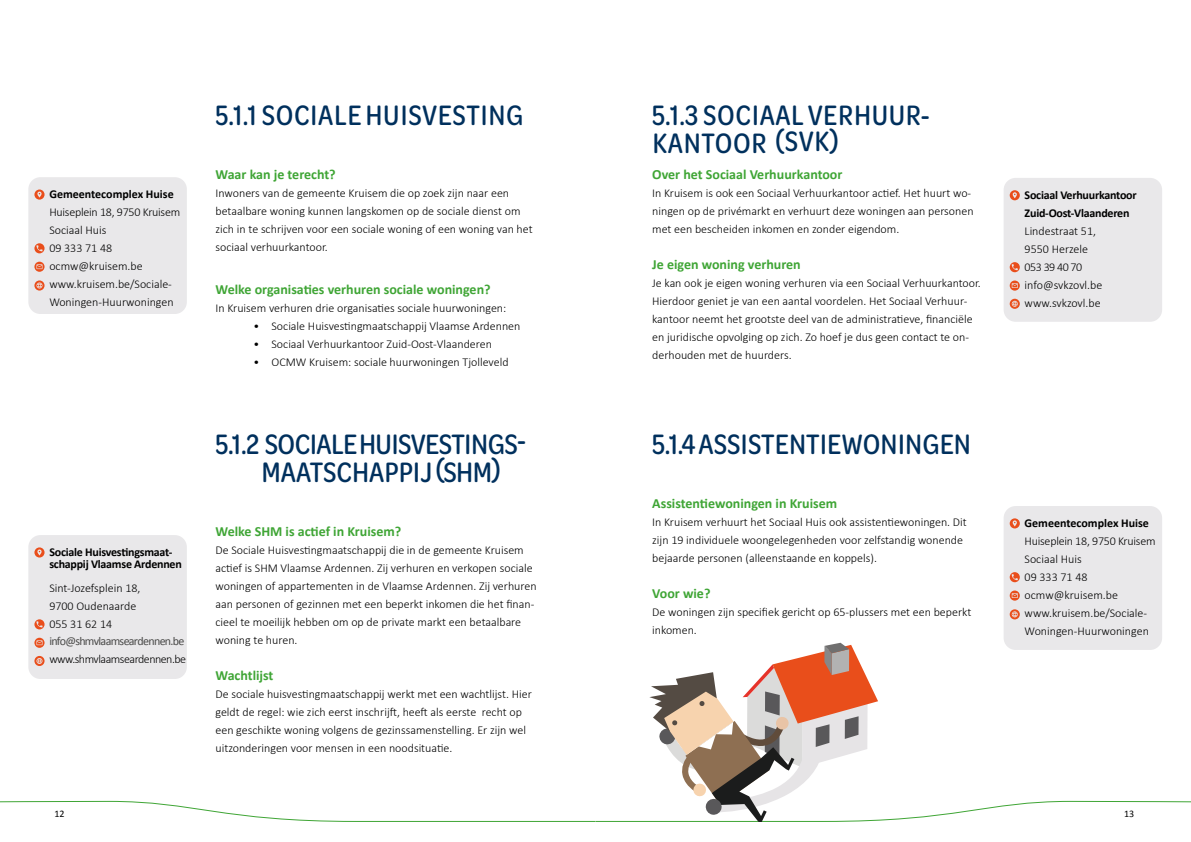
<style>
.page{position:relative;width:1191px;height:842px;background:#fff}
.page>*{position:absolute;margin:0;border:0;box-sizing:border-box;transform-origin:0 0}
.t1{font:500 30px/28px "Omnes Narrow";letter-spacing:.02em;color:#00305d}
.t2{font:500 30px/28px "Omnes Narrow";letter-spacing:-.02em;color:#00305d}
.t3{font:500 30px "Omnes Narrow";color:#00305d}
.t4{font:700 14px "Calibri";color:#3fa535}
.t5{font:300 12px/18px "Calibri";color:#000}
.t6{font:700 12px/12px "Calibri";letter-spacing:-.02em;color:#000}
.t7{font:700 12px "Calibri";color:#000}
.t8{font:12px "Calibri";letter-spacing:-.06em;color:#4a4a49}
.t9{font:300 12px "Calibri";letter-spacing:-.04em;color:#000}
.t10{font:10px "Calibri";color:#000}
</style>
<div class="page">
<div style="left:28px;top:177px;width:159px;height:137px;background:#e9e8ea;border-radius:12px"></div>
<svg style="left:34px;top:190px;width:11px;height:10px"></svg>
<svg style="left:34px;top:243px;width:11px;height:10px"></svg>
<svg style="left:34px;top:262px;width:11px;height:10px"></svg>
<div style="left:28px;top:535px;width:159px;height:144px;background:#e9e8ea;border-radius:12px"></div>
<svg style="left:34px;top:547px;width:11px;height:10px"></svg>
<svg style="left:34px;top:280px;width:11px;height:11px"></svg>
<div style="left:1003px;top:178px;width:159px;height:144px;background:#e9e8ea;border-radius:12px"></div>
<svg style="left:1009px;top:190px;width:10px;height:10px"></svg>
<svg style="left:1009px;top:262px;width:10px;height:10px"></svg>
<svg style="left:1009px;top:299px;width:10px;height:10px"></svg>
<svg style="left:1009px;top:281px;width:10px;height:10px"></svg>
<div style="left:1003px;top:506px;width:159px;height:144px;background:#e9e8ea;border-radius:12px"></div>
<svg style="left:1009px;top:518px;width:10px;height:10px"></svg>
<svg style="left:1009px;top:572px;width:10px;height:10px"></svg>
<svg style="left:1009px;top:590px;width:10px;height:11px"></svg>
<svg style="left:0;top:609px;width:1191px;height:213px"></svg>
<p class="t7" style="left:49px;top:186px;width:126px">Gemeentecomplex Huise</p>
<p class="t5" style="left:49px;top:203px;width:132px">Huiseplein 18, 9750 Kruisem<br>Sociaal Huis<br>09 333 71 48 ocmw@kruisem.be www.kruisem.be/Sociale-<br>Woningen-Huurwoningen</p>
<p class="t6" style="left:49px;top:546px;width:134px">Sociale Huisvestingsmaat&shy;schappij Vlaamse Ardennen</p>
<p class="t5" style="left:49px;top:579px;width:93px">Sint-Jozefsplein 18,<br>9700 Oudenaarde<br>055 31 62 14</p>
<p class="t8" style="left:49px;top:633px;width:137px">info@shmvlaamseardennen.be</p>
<p class="t9" style="left:49px;top:651px;width:138px">www.shmvlaamseardennen.be</p>
<h1 class="t1" style="left:215px;top:99px;width:309px">5.1.1 SOCIALE HUISVESTING</h1>
<p class="t4" style="left:215px;top:165px;width:122px">Waar kan je terecht?</p>
<p class="t5" style="left:215px;top:184px;width:319px">Inwoners van de gemeente Kruisem die op zoek zijn naar een betaalbare woning kunnen langskomen op de sociale dienst om zich in te schrijven voor een sociale woning of een woning van het sociaal verhuurkantoor.</p>
<p class="t4" style="left:215px;top:281px;width:277px">Welke organisaties verhuren sociale woningen?</p>
<p class="t5" style="left:215px;top:299px;width:292px">In Kruisem verhuren drie organisaties sociale huurwoningen:</p>
<p class="t5" style="left:253px;top:317px;width:268px">• Sociale Huisvestingmaatschappij Vlaamse Ardennen</p>
<p class="t5" style="left:253px;top:335px;width:240px">• Sociaal Verhuurkantoor Zuid-Oost-Vlaanderen</p>
<p class="t5" style="left:253px;top:353px;width:256px">• OCMW Kruisem: sociale huurwoningen Tjolleveld</p>
<h1 class="t2" style="left:261px;top:429px;width:267px;text-indent:-46px">5.1.2 SOCIALE HUISVESTINGS-<br>MAATSCHAPPIJ (SHM)</h1>
<p class="t4" style="left:215px;top:523px;width:187px">Welke SHM is actief in Kruisem?</p>
<p class="t5" style="left:215px;top:541px;width:323px">De Sociale Huisvestingmaatschappij die in de gemeente Kruisem actief is SHM Vlaamse Ardennen. Zij verhuren en verkopen sociale woningen of appartementen in de Vlaamse Ardennen. Zij verhuren aan personen of gezinnen met een beperkt inkomen die het finan&shy;cieel te moeilijk hebben om op de private markt een betaalbare woning te huren.</p>
<p class="t4" style="left:215px;top:667px;width:59px">Wachtlijst</p>
<p class="t5" style="left:215px;top:685px;width:318px">De sociale huisvestingmaatschappij werkt met een wachtlijst. Hier geldt de regel: wie zich eerst inschrijft, heeft als eerste recht op een geschikte woning volgens de gezinssamenstelling. Er zijn wel uitzonderingen voor mensen in een noodsituatie.</p>
<h1 class="t1" style="left:652px;top:99px;width:279px">5.1.3 SOCIAAL VERHUUR-<br>KANTOOR (SVK)</h1>
<p class="t4" style="left:652px;top:166px;width:192px">Over het Sociaal Verhuurkantoor</p>
<p class="t5" style="left:652px;top:184px;width:323px">In Kruisem is ook een Sociaal Verhuurkantoor actief. Het huurt wo&shy;ningen op de privémarkt en verhuurt deze woningen aan personen met een bescheiden inkomen en zonder eigendom.</p>
<p class="t4" style="left:652px;top:256px;width:150px">Je eigen woning verhuren</p>
<p class="t5" style="left:652px;top:274px;width:330px">Je kan ook je eigen woning verhuren via een Sociaal Verhuurkantoor.<br>Hierdoor geniet je van een aantal voordelen. Het Sociaal Verhuur&shy;kantoor neemt het grootste deel van de administratieve, financiële en juridische opvolging op zich. Zo hoef je dus geen contact te on&shy;derhouden met de huurders.</p>
<h1 class="t3" style="left:652px;top:425px;width:320px">5.1.4 ASSISTENTIEWONINGEN</h1>
<p class="t4" style="left:652px;top:495px;width:186px">Assistentiewoningen in Kruisem</p>
<p class="t5" style="left:652px;top:513px;width:316px">In Kruisem verhuurt het Sociaal Huis ook assistentiewoningen. Dit zijn 19 individuele woongelegenheden voor zelfstandig wonende bejaarde personen (alleenstaande en koppels).</p>
<p class="t4" style="left:652px;top:585px;width:60px">Voor wie?</p>
<p class="t5" style="left:652px;top:603px;width:320px">De woningen zijn specifiek gericht op 65-plussers met een beperkt inkomen.</p>
<p class="t6" style="left:1024px;top:186px;width:114px;line-height:18px">Sociaal Verhuurkantoor<br>Zuid-Oost-Vlaanderen</p>
<p class="t5" style="left:1024px;top:222px;width:79px">Lindestraat 51,<br>9550 Herzele<br>053 39 40 70 info@svkzovl.be www.svkzovl.be</p>
<p class="t7" style="left:1024px;top:515px;width:126px">Gemeentecomplex Huise</p>
<p class="t5" style="left:1024px;top:532px;width:132px">Huiseplein 18, 9750 Kruisem<br>Sociaal Huis<br>09 333 71 48 ocmw@kruisem.be www.kruisem.be/Sociale-<br>Woningen-Huurwoningen</p>
<p class="t10" style="left:54px;top:807px;width:12px">12</p>
<p class="t10" style="left:1124px;top:807px;width:12px">13</p>
</div>
